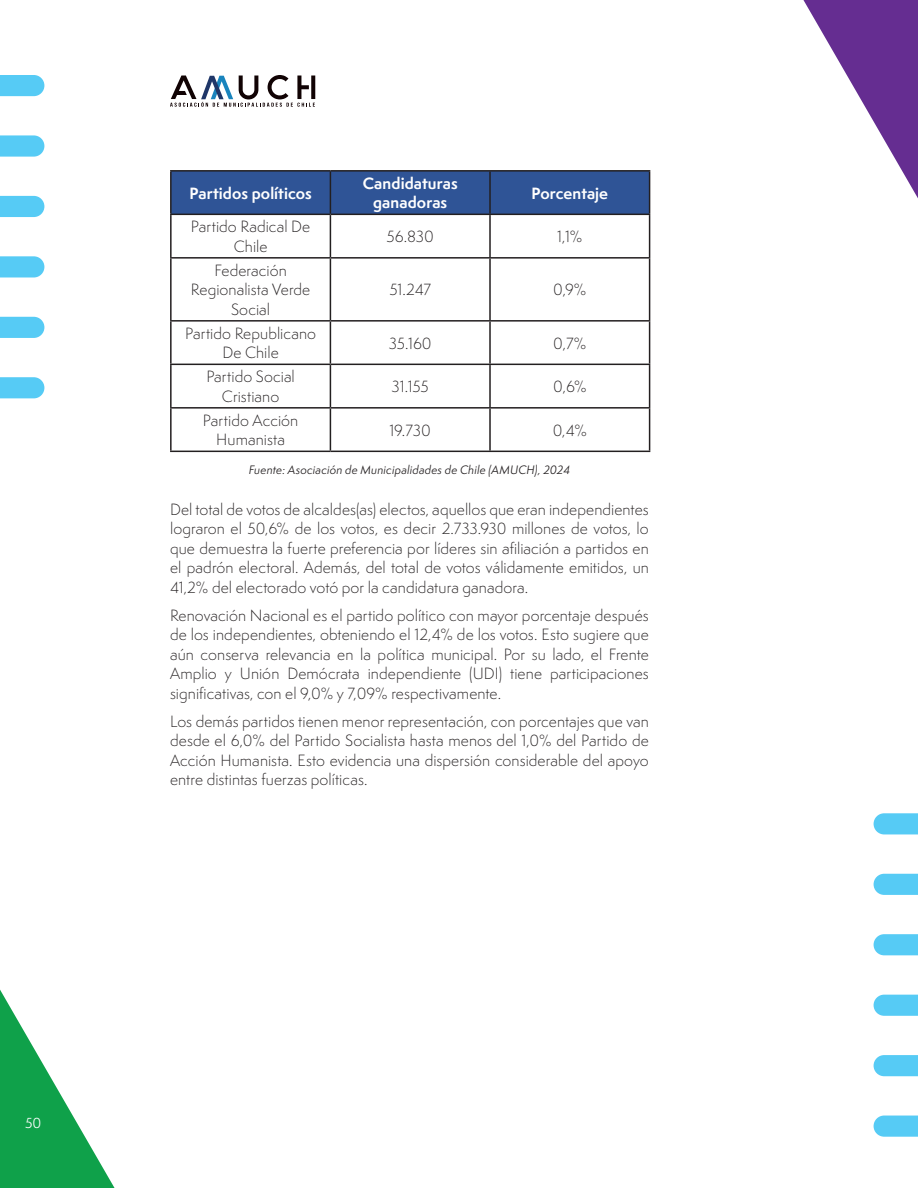
<style>
.page{position:relative;width:918px;height:1188px;background:#fff}
.page>*{position:absolute;margin:0;border:0;box-sizing:border-box;transform-origin:0 0}
.t1{font:300 15px/19.5px "Semplicita Pro";letter-spacing:.005em;color:#231f20;text-align:center}
.t2{font:700 15px/19.5px "Semplicita Pro";letter-spacing:.005em;color:#fff;text-align:center}
.t3{font:13.5px "Semplicita Pro";color:#fff}
.t4{font:italic 11.25px "Semplicita Pro";letter-spacing:.015em;color:#231f20}
</style>
<div class="page">
<svg style="left:170px;top:75px;width:145px;height:32px"></svg>
<svg style="left:0;top:990px;width:115px;height:198px"></svg>
<svg style="left:803px;top:0;width:115px;height:198px"></svg>
<svg style="left:0;top:75px;width:44px;height:21px"></svg>
<svg style="left:0;top:135px;width:44px;height:22px"></svg>
<svg style="left:0;top:196px;width:44px;height:21px"></svg>
<svg style="left:0;top:256px;width:44px;height:21px"></svg>
<svg style="left:0;top:317px;width:44px;height:21px"></svg>
<svg style="left:0;top:377px;width:44px;height:21px"></svg>
<svg style="left:874px;top:1116px;width:44px;height:21px"></svg>
<svg style="left:874px;top:1055px;width:44px;height:21px"></svg>
<svg style="left:874px;top:995px;width:44px;height:21px"></svg>
<svg style="left:874px;top:934px;width:44px;height:21px"></svg>
<svg style="left:874px;top:874px;width:44px;height:21px"></svg>
<svg style="left:874px;top:813px;width:44px;height:21px"></svg>
<div style="left:172px;top:172px;width:477px;height:42px;background:#2f5496"></div>
<svg style="left:172px;top:215px;width:477px;height:236px"></svg>
<hr style="left:170px;top:170px;width:160px;height:2px;background:#231f20">
<hr style="left:170px;top:172px;width:2px;height:42px;background:#231f20">
<hr style="left:330px;top:170px;width:160px;height:2px;background:#231f20">
<hr style="left:330px;top:172px;width:1px;height:42px;background:#231f20">
<hr style="left:490px;top:170px;width:160px;height:2px;background:#231f20">
<hr style="left:489px;top:172px;width:2px;height:42px;background:#231f20">
<hr style="left:649px;top:172px;width:1px;height:42px;background:#231f20">
<hr style="left:170px;top:214px;width:160px;height:1px;background:#231f20">
<hr style="left:170px;top:215px;width:2px;height:42px;background:#231f20">
<hr style="left:330px;top:214px;width:160px;height:1px;background:#231f20">
<hr style="left:330px;top:215px;width:1px;height:42px;background:#231f20">
<hr style="left:490px;top:214px;width:160px;height:1px;background:#231f20">
<hr style="left:489px;top:215px;width:2px;height:42px;background:#231f20">
<hr style="left:649px;top:215px;width:1px;height:42px;background:#231f20">
<hr style="left:170px;top:257px;width:160px;height:2px;background:#231f20">
<hr style="left:170px;top:259px;width:2px;height:61px;background:#231f20">
<hr style="left:330px;top:257px;width:160px;height:2px;background:#231f20">
<hr style="left:330px;top:259px;width:1px;height:61px;background:#231f20">
<hr style="left:490px;top:257px;width:160px;height:2px;background:#231f20">
<hr style="left:489px;top:259px;width:2px;height:61px;background:#231f20">
<hr style="left:649px;top:259px;width:1px;height:61px;background:#231f20">
<hr style="left:170px;top:320px;width:160px;height:2px;background:#231f20">
<hr style="left:170px;top:322px;width:2px;height:42px;background:#231f20">
<hr style="left:330px;top:320px;width:160px;height:2px;background:#231f20">
<hr style="left:330px;top:322px;width:1px;height:42px;background:#231f20">
<hr style="left:490px;top:320px;width:160px;height:2px;background:#231f20">
<hr style="left:489px;top:322px;width:2px;height:42px;background:#231f20">
<hr style="left:649px;top:322px;width:1px;height:42px;background:#231f20">
<hr style="left:170px;top:364px;width:160px;height:1px;background:#231f20">
<hr style="left:170px;top:365px;width:2px;height:42px;background:#231f20">
<hr style="left:330px;top:364px;width:160px;height:1px;background:#231f20">
<hr style="left:330px;top:365px;width:1px;height:42px;background:#231f20">
<hr style="left:490px;top:364px;width:160px;height:1px;background:#231f20">
<hr style="left:489px;top:365px;width:2px;height:42px;background:#231f20">
<hr style="left:649px;top:365px;width:1px;height:42px;background:#231f20">
<hr style="left:170px;top:407px;width:160px;height:2px;background:#231f20">
<hr style="left:170px;top:409px;width:2px;height:42px;background:#231f20">
<hr style="left:330px;top:407px;width:160px;height:2px;background:#231f20">
<hr style="left:330px;top:409px;width:1px;height:42px;background:#231f20">
<hr style="left:490px;top:407px;width:160px;height:2px;background:#231f20">
<hr style="left:489px;top:409px;width:2px;height:42px;background:#231f20">
<hr style="left:649px;top:409px;width:1px;height:42px;background:#231f20">
<hr style="left:170px;top:451px;width:160px;height:1px;background:#231f20">
<hr style="left:330px;top:451px;width:160px;height:1px;background:#231f20">
<hr style="left:490px;top:451px;width:160px;height:1px;background:#231f20">
<p class="t2" style="left:189px;top:183px;width:124px">Partidos políticos</p>
<p class="t2" style="left:363px;top:173px;width:97px">Candidaturas ganadoras</p>
<p class="t2" style="left:531px;top:183px;width:78px">Porcentaje</p>
<p class="t1" style="left:191px;top:217px;width:121px">Partido Radical De<br>Chile</p>
<p class="t1" style="left:386px;top:227px;width:49px">56.830</p>
<p class="t1" style="left:557px;top:227px;width:27px">1,1%</p>
<p class="t1" style="left:191px;top:260px;width:121px">Federación<br>Regionalista Verde<br>Social</p>
<p class="t1" style="left:390px;top:280px;width:43px">51.247</p>
<p class="t1" style="left:553px;top:280px;width:35px">0,9%</p>
<p class="t1" style="left:185px;top:323px;width:132px">Partido Republicano<br>De Chile</p>
<p class="t1" style="left:389px;top:333px;width:44px">35.160</p>
<p class="t1" style="left:553px;top:333px;width:35px">0,7%</p>
<p class="t1" style="left:206px;top:367px;width:90px">Partido Social<br>Cristiano</p>
<p class="t1" style="left:392px;top:377px;width:39px">31.155</p>
<p class="t1" style="left:553px;top:377px;width:35px">0,6%</p>
<p class="t1" style="left:203px;top:410px;width:97px">Partido Acción<br>Humanista</p>
<p class="t1" style="left:389px;top:420px;width:43px">19.730</p>
<p class="t1" style="left:553px;top:420px;width:36px">0,4%</p>
<p class="t4" style="left:249px;top:462px;width:323px">Fuente: Asociación de Municipalidades de Chile (AMUCH), 2024</p>
<p class="t1" style="left:170px;top:499px;width:480px;text-align:justify">Del total de votos de alcaldes(as) electos, aquellos que eran independientes lograron el 50,6% de los votos, es decir 2.733.930 millones de votos, lo que demuestra la fuerte preferencia por líderes sin afiliación a partidos en el padrón electoral. Además, del total de votos válidamente emitidos, un 41,2% del electorado votó por la candidatura ganadora.</p>
<p class="t1" style="left:170px;top:605px;width:480px;text-align:justify">Renovación Nacional es el partido político con mayor porcentaje después de los independientes, obteniendo el 12,4% de los votos. Esto sugiere que aún conserva relevancia en la política municipal. Por su lado, el Frente Amplio y Unión Demócrata independiente (UDI) tiene participaciones significativas, con el 9,0% y 7,09% respectivamente.</p>
<p class="t1" style="left:170px;top:711px;width:480px;text-align:justify">Los demás partidos tienen menor representación, con porcentajes que van desde el 6,0% del Partido Socialista hasta menos del 1,0% del Partido de Acción Humanista. Esto evidencia una dispersión considerable del apoyo entre distintas fuerzas políticas.</p>
<p class="t3" style="left:25px;top:1114px;width:18px">50</p>
</div>
